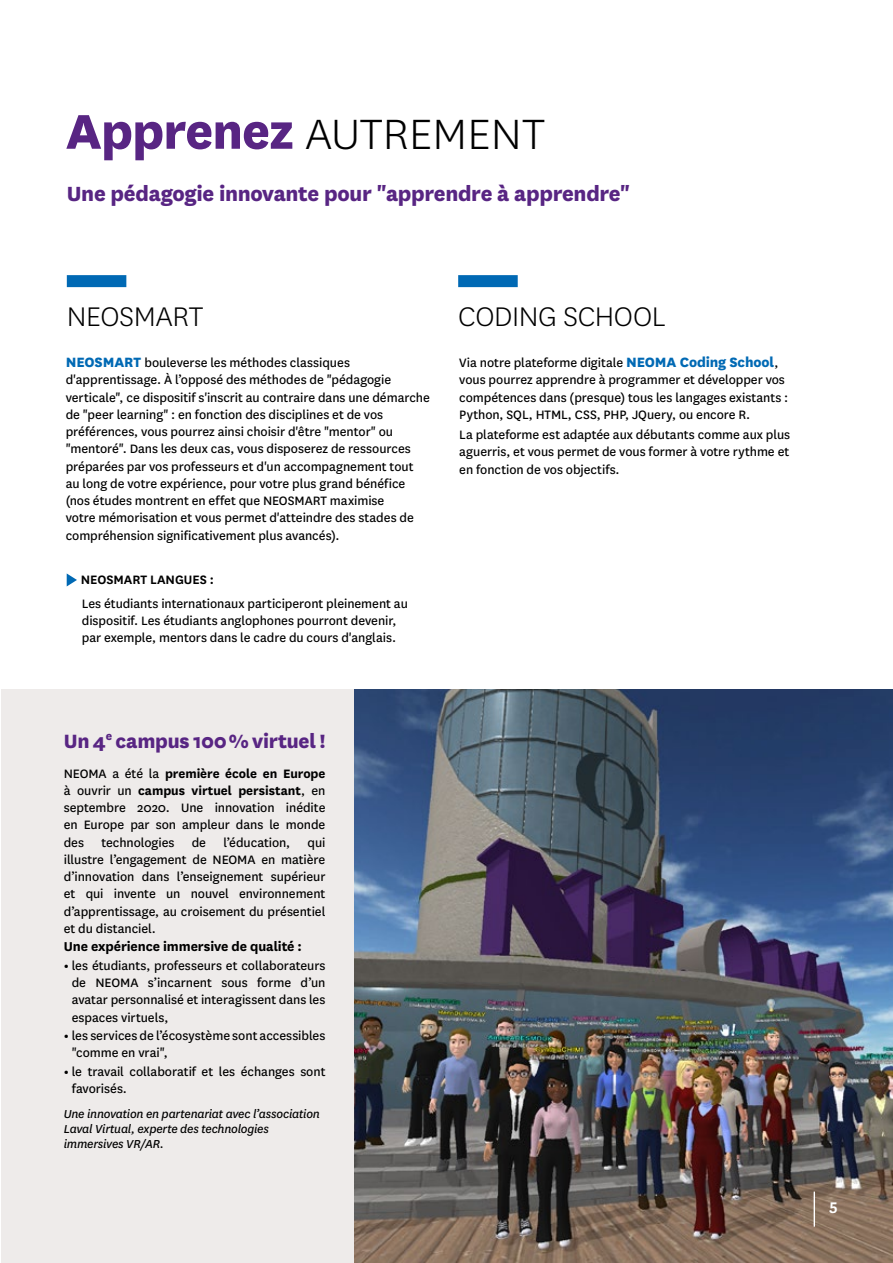
<style>
.page{position:relative;width:893px;height:1263px;background:#fff}
.page>*{position:absolute;margin:0;border:0;box-sizing:border-box;transform-origin:0 0}
.t1{font:300 49.5px "National";color:#000}
.t2{font:300 31.5px "National";letter-spacing:-.01em;color:#000}
.t3{font:800 24px "National";letter-spacing:-.015em;color:#582583}
.t4{font:800 22.5px "National";letter-spacing:-.01em;color:#582583}
.t5{font:600 18px "National";color:#fff}
.t6{font:700 15px "National";letter-spacing:-.005em;color:#000}
.t7{font:14.25px/17.2px "National";letter-spacing:-.005em;color:#000}
.t8{font:600 14.25px "National";letter-spacing:-.005em;color:#000}
.t9{font:italic 13.5px/15px "National";letter-spacing:-.015em;color:#000}
.s1{font-weight:800;font-size:57px;color:#582583}
.s2{font-weight:800;font-size:15.75px;color:#0069b4}
.s3{font-weight:700}
</style>
<div class="page">
<div style="left:67px;top:275px;width:59px;height:12px;background:#0069b4"></div>
<svg style="left:67px;top:573px;width:10px;height:13px"></svg>
<div style="left:458px;top:275px;width:60px;height:12px;background:#0069b4"></div>
<div style="left:2px;top:690px;width:352px;height:573px;background:#eeebea"></div>
<img style="left:354px;top:690px;width:539px;height:573px">
<hr style="left:814px;top:1191px;width:1px;height:36px;background:#fff">
<h1 class="t1" style="left:66px;top:103px;width:481px"><span class="s1">Apprenez</span> AUTREMENT</h1>
<h3 class="t3" style="left:67px;top:176px;width:565px">Une pédagogie innovante pour "apprendre à apprendre"</h3>
<h2 class="t2" style="left:67px;top:296px;width:138px">NEOSMART</h2>
<p class="t7" style="left:66px;top:353px;width:366px"><span class="s2">NEOSMART</span> bouleverse les méthodes classiques d'apprentissage. À l’opposé des méthodes de "pédagogie verticale", ce dispositif s'inscrit au contraire dans une démarche de "peer learning" : en fonction des disciplines et de vos préférences, vous pourrez ainsi choisir d'être "mentor" ou "mentoré". Dans les deux cas, vous disposerez de ressources préparées par vos professeurs et d'un accompagnement tout au long de votre expérience, pour votre plus grand bénéfice (nos études montrent en effet que NEOSMART maximise<br>votre mémorisation et vous permet d'atteindre des stades de compréhension significativement plus avancés).</p>
<p class="t8" style="left:81px;top:570px;width:135px">NEOSMART LANGUES :</p>
<p class="t7" style="left:82px;top:594px;width:328px">Les étudiants internationaux participeront pleinement au dispositif. Les étudiants anglophones pourront devenir, par exemple, mentors dans le cadre du cours d'anglais.</p>
<h2 class="t2" style="left:458px;top:296px;width:209px">CODING SCHOOL</h2>
<p class="t7" style="left:459px;top:353px;width:331px">Via notre plateforme digitale <span class="s2">NEOMA Coding School</span>, vous pourrez apprendre à programmer et développer vos compétences dans (presque) tous les langages existants :<br>Python, SQL, HTML, CSS, PHP, JQuery, ou encore R.</p>
<p class="t7" style="left:459px;top:425px;width:332px;text-align:justify">La plateforme est adaptée aux débutants comme aux plus aguerris, et vous permet de vous former à votre rythme et en fonction de vos objectifs.</p>
<h3 class="t4" style="left:64px;top:724px;width:263px">Un 4<sup>e</sup> campus 100 % virtuel !</h3>
<p class="t7" style="left:64px;top:764px;width:263px;text-align:justify">NEOMA a été la <span class="s3">première école en Europe </span>à ouvrir un <span class="s3">campus virtuel persistant</span>, en septembre 2020. Une innovation inédite en Europe par son ampleur dans le monde des technologies de l’éducation, qui illustre l’engagement de NEOMA en matière d’innovation dans l’enseignement supérieur et qui invente un nouvel environnement d’apprentissage, au croisement du présentiel et du distanciel.</p>
<p class="t6" style="left:64px;top:936px;width:240px">Une expérience immersive de qualité :</p>
<p class="t7" style="left:72px;top:956px;width:255px;text-align:justify;text-indent:-8px"><span class="s3">•</span> les étudiants, professeurs et collaborateurs de NEOMA s’incarnent sous forme d’un avatar personnalisé et interagissent dans les espaces virtuels,</p>
<p class="t7" style="left:72px;top:1026px;width:255px;text-indent:-8px"><span class="s3">•</span> les services de l’écosystème sont accessibles "comme en vrai",</p>
<p class="t7" style="left:72px;top:1062px;width:255px;text-indent:-8px"><span class="s3">•</span> le travail collaboratif et les échanges sont favorisés.</p>
<p class="t9" style="left:64px;top:1106px;width:258px">Une innovation en partenariat avec l’association<br>Laval Virtual, experte des technologies immersives VR/AR.</p>
<p class="t5" style="left:829px;top:1195px;width:10px">5</p>
</div>
